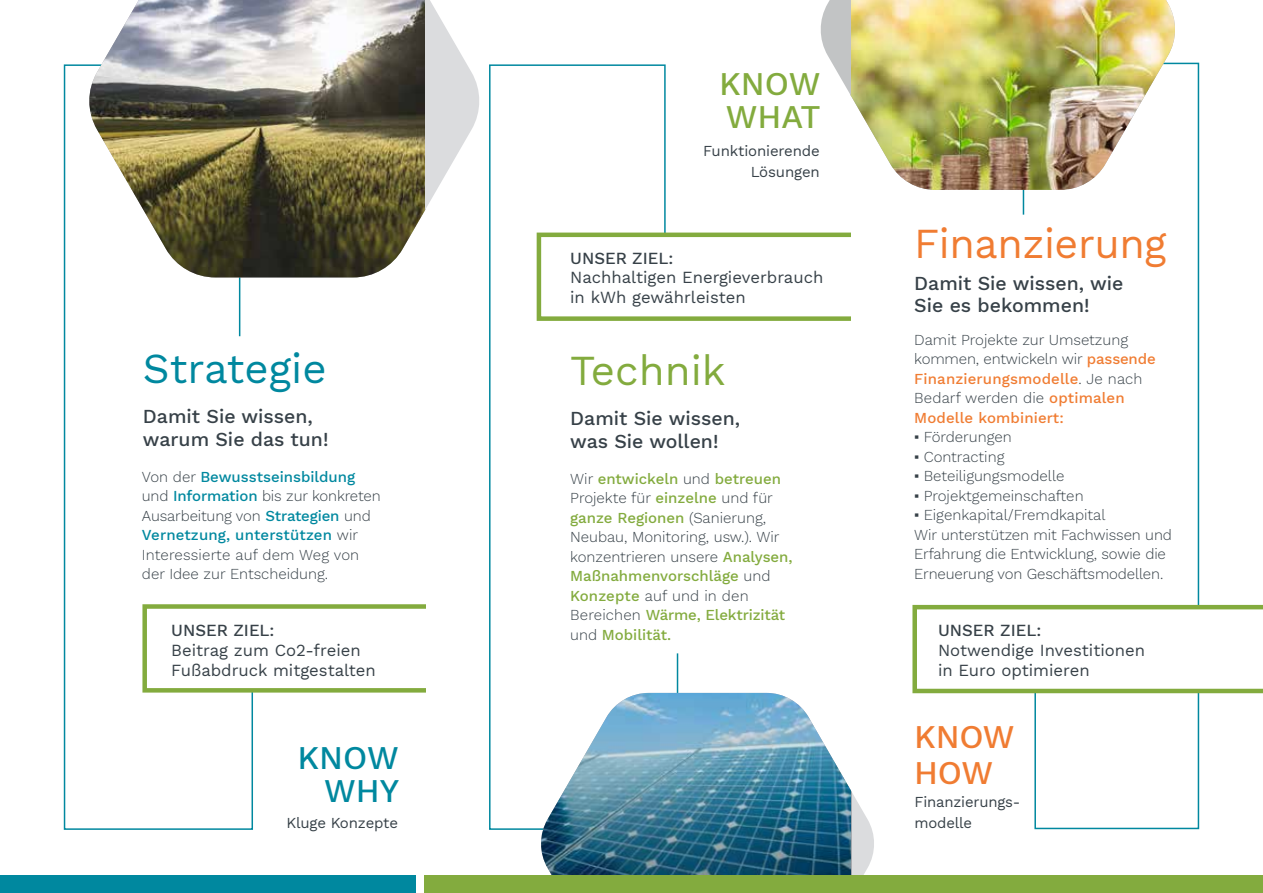
<style>
.page{position:relative;width:1263px;height:893px;background:#fff}
.page>*{position:absolute;margin:0;border:0;box-sizing:border-box;transform-origin:0 0}
.t1{font:42px "Work Sans";letter-spacing:-.01em;color:#f07c32}
.t2{font:42px "Work Sans";color:#00889f}
.t3{font:42px "Work Sans";color:#83ab3e}
.t4{font:500 32.55px "Work Sans";color:#83ab3e}
.t5{font:500 32.55px "Work Sans";color:#00889f}
.t6{font:500 32.55px "Work Sans";letter-spacing:-.01em;color:#f07c32}
.t7{font:500 19.5px/22.5px "Work Sans";color:#374148}
.t8{font:16.65px/19.8px "Work Sans";color:#374148}
.t9{font:500 16.65px "Work Sans";color:#374148}
.t10{font:300 15px/19.5px "Work Sans";color:#374148}
.t11{font:15px/21px "Work Sans";letter-spacing:-.01em;color:#374148;text-align:right}
.s1{font-weight:500;color:#00889f}
.s2{font-weight:500;color:#83ab3e}
.s3{font-weight:500;color:#f07c32}
.s4{font-family:"Webly Sleek UI Light";font-weight:400}
</style>
<div class="page">
<svg style="left:851px;top:790px;width:25px;height:86px"></svg>
<svg style="left:63px;top:64px;width:191px;height:766px"></svg>
<div style="left:0;top:876px;width:416px;height:17px;background:#00889f"></div>
<svg style="left:142px;top:604px;width:283px;height:89px"></svg>
<img style="left:88px;top:0;width:337px;height:277px">
<svg style="left:489px;top:64px;width:190px;height:766px"></svg>
<svg style="left:537px;top:233px;width:313px;height:88px"></svg>
<img style="left:539px;top:693px;width:312px;height:183px">
<div style="left:424px;top:876px;width:839px;height:17px;background:#83ab3e"></div>
<svg style="left:1022px;top:62px;width:178px;height:768px"></svg>
<img style="left:850px;top:0;width:327px;height:190px">
<svg style="left:912px;top:605px;width:351px;height:88px"></svg>
<svg style="left:820px;top:0;width:30px;height:94px"></svg>
<svg style="left:425px;top:0;width:54px;height:210px"></svg>
<h1 class="t2" style="left:143px;top:337px;width:185px">Strategie</h1>
<h3 class="t7" style="left:143px;top:405px;width:187px">Damit Sie wissen, warum Sie das tun!</h3>
<p class="t10" style="left:142px;top:466px;width:240px">Von der <span class="s1">Bewusstseinsbildung </span>und <span class="s1">Information</span> bis zur konkreten<br>Ausarbeitung von <span class="s1">Strategien</span> und<br><span class="s1">Vernetzung, unterstützen</span> wir<br>Interessierte auf dem Weg von der Idee zur Entscheidung.</p>
<p class="t9" style="left:171px;top:618px;width:105px">UNSER ZIEL:</p>
<p class="t8" style="left:171px;top:640px;width:206px">Beitrag zum Co2-freien<br>Fußabdruck mitgestalten</p>
<h2 class="t5" style="left:298px;top:733px;width:103px">KNOW</h2>
<h2 class="t5" style="left:324px;top:766px;width:77px">WHY</h2>
<p class="t11" style="left:286px;top:812px;width:113px">Kluge Konzepte</p>
<h2 class="t4" style="left:719px;top:59px;width:103px">KNOW</h2>
<h2 class="t4" style="left:726px;top:93px;width:96px">WHAT</h2>
<p class="t11" style="left:703px;top:139px;width:118px">Funktionierende<br>Lösungen</p>
<p class="t9" style="left:570px;top:245px;width:105px">UNSER ZIEL:</p>
<p class="t8" style="left:570px;top:267px;width:255px">Nachhaltigen Energieverbrauch in kWh gewährleisten</p>
<h1 class="t3" style="left:570px;top:339px;width:157px">Technik</h1>
<h3 class="t7" style="left:570px;top:406px;width:171px">Damit Sie wissen, was Sie wollen!</h3>
<p class="t10" style="left:570px;top:468px;width:224px">Wir <span class="s2">entwickeln</span> und <span class="s2">betreuen<br></span>Projekte für <span class="s2">einzelne</span> und für <span class="s2">ganze Regionen</span> (Sanierung,<br>Neubau, Monitoring, usw.). Wir konzentrieren unsere <span class="s2">Analysen,<br>Maßnahmenvorschläge</span> und<br><span class="s2">Konzepte</span> auf und in den<br>Bereichen <span class="s2">Wärme, Elektrizität </span>und <span class="s2">Mobilität.</span></p>
<h1 class="t1" style="left:914px;top:211px;width:254px">Finanzierung</h1>
<h3 class="t7" style="left:914px;top:271px;width:211px">Damit Sie wissen, wie<br>Sie es bekommen!</h3>
<p class="t10" style="left:914px;top:329px;width:243px">Damit Projekte zur Umsetzung kommen, entwickeln wir <span class="s3">passende<br>Finanzierungsmodelle</span>. Je nach<br>Bedarf werden die <span class="s3">optimalen<br>Modelle kombiniert:</span></p>
<p class="t10" style="left:914px;top:427px;width:99px"><span class="s4">▪</span> Förderungen</p>
<p class="t10" style="left:914px;top:446px;width:92px"><span class="s4">▪</span> Contracting</p>
<p class="t10" style="left:914px;top:466px;width:152px"><span class="s4">▪</span> Beteiligungsmodelle</p>
<p class="t10" style="left:914px;top:485px;width:171px"><span class="s4">▪</span> Projektgemeinschaften</p>
<p class="t10" style="left:914px;top:505px;width:259px"><span class="s4">▪</span> Eigenkapital/Fremdkapital<br>Wir unterstützen mit Fachwissen und Erfahrung die Entwicklung, sowie die Erneuerung von Geschäftsmodellen.</p>
<p class="t9" style="left:938px;top:618px;width:105px">UNSER ZIEL:</p>
<p class="t8" style="left:938px;top:639px;width:209px">Notwendige Investitionen in Euro optimieren</p>
<h2 class="t6" style="left:914px;top:712px;width:102px">KNOW</h2>
<h2 class="t6" style="left:914px;top:748px;width:80px">HOW</h2>
<p class="t11" style="left:914px;top:791px;width:108px;text-align:left">Finanzierungs&shy;modelle</p>
</div>
